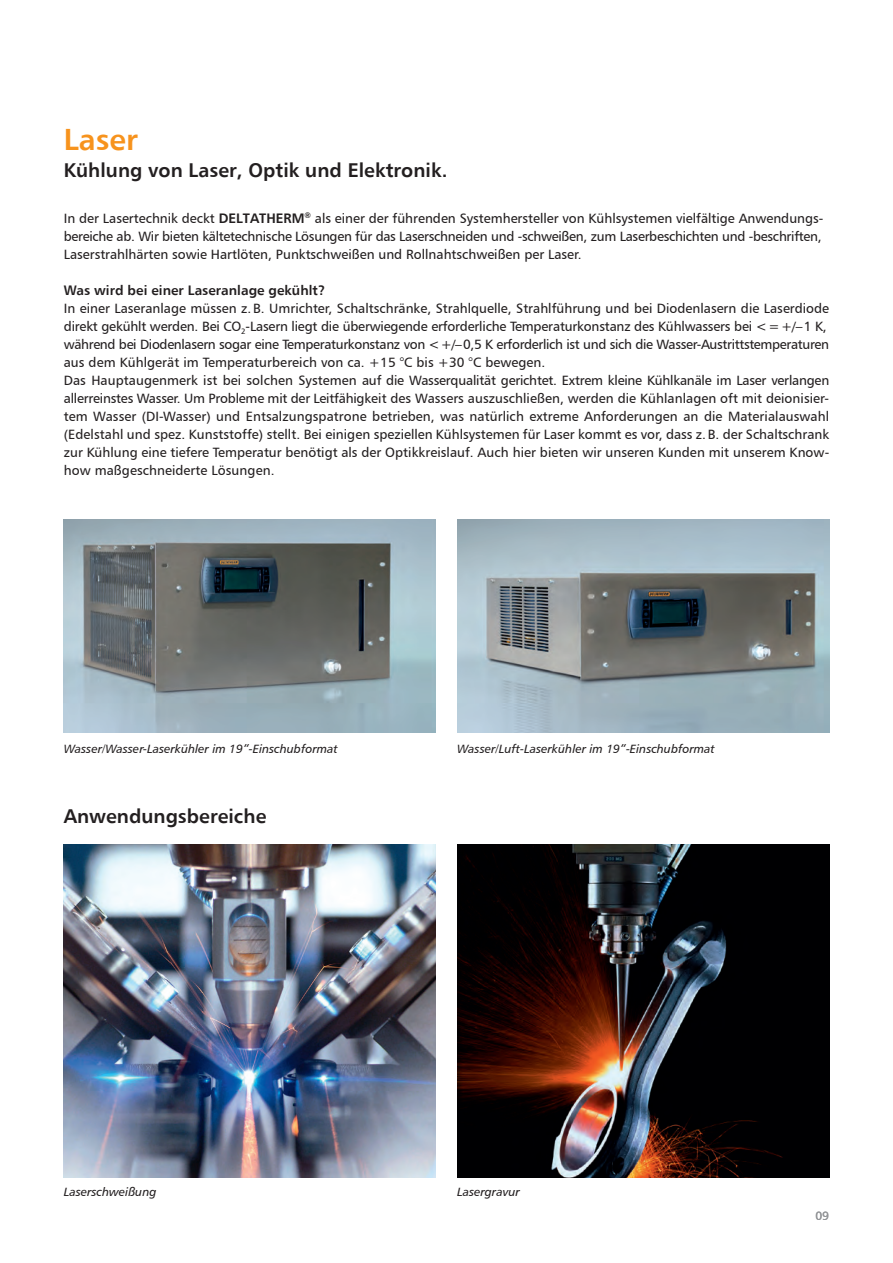
<style>
.page{position:relative;width:893px;height:1263px;background:#fff}
.page>*{position:absolute;margin:0;border:0;box-sizing:border-box;transform-origin:0 0}
.t1{font:30px "Humanist 777 BT Bold B";color:#f7931d}
.t2{font:19.5px "Humanist 777 BT Bold B";color:#231f20}
.t3{font:13.5px/18px "Humanist 777 BT Roman B";color:#231f20}
.t4{font:13.5px "Humanist 777 BT Bold B";color:#231f20}
.t5{font:12px "Humanist 777 BT Italic B";color:#231f20}
.t6{font:12px "Humanist 777 BT Roman B";color:#939598}
.s1{font-family:"Humanist 777 BT Bold B"}
</style>
<div class="page">
<img style="left:64px;top:520px;width:372px;height:212px">
<img style="left:457px;top:520px;width:372px;height:212px">
<img style="left:64px;top:844px;width:372px;height:334px">
<img style="left:457px;top:844px;width:372px;height:334px">
<h1 class="t1" style="left:64px;top:121px;width:76px">Laser</h1>
<h2 class="t2" style="left:64px;top:158px;width:385px">Kühlung von Laser, Optik und Elektronik.</h2>
<p class="t3" style="left:64px;top:209px;width:761px">In der Lasertechnik deckt <span class="s1">DELTATHERM</span><sup>®</sup> als einer der führenden Systemhersteller von Kühlsystemen vielfältige Anwendungs&shy;bereiche ab. Wir bieten kältetechnische Lösungen für das Laserschneiden und -schweißen, zum Laserbeschichten und -beschriften,<br>Laserstrahlhärten sowie Hartlöten, Punktschweißen und Rollnahtschweißen per Laser.</p>
<p class="t4" style="left:64px;top:282px;width:263px">Was wird bei einer Laseranlage gekühlt?</p>
<p class="t3" style="left:64px;top:299px;width:767px">In einer Laseranlage müssen z.B. Umrichter, Schaltschränke, Strahlquelle, Strahlführung und bei Diodenlasern die Laserdiode direkt gekühlt werden. Bei CO<sub>2</sub>-Lasern liegt die überwiegende erforderliche Temperaturkonstanz des Kühlwassers bei &lt;=+/–1 K, während bei Diodenlasern sogar eine Temperaturkonstanz von &lt;+/–0,5 K erforderlich ist und sich die Wasser-Austrittstemperaturen aus dem Kühlgerät im Temperaturbereich von ca. +15 °C bis +30 °C bewegen.<br>Das Hauptaugenmerk ist bei solchen Systemen auf die Wasserqualität gerichtet. Extrem kleine Kühlkanäle im Laser verlangen allerreinstes Wasser. Um Probleme mit der Leitfähigkeit des Wassers auszuschließen, werden die Kühlanlagen oft mit deionisier&shy;tem Wasser (DI-Wasser) und Entsalzungspatrone betrieben, was natürlich extreme Anforderungen an die Materialauswahl (Edelstahl und spez. Kunststoffe) stellt. Bei einigen speziellen Kühlsystemen für Laser kommt es vor, dass z.B. der Schaltschrank zur Kühlung eine tiefere Temperatur benötigt als der Optikkreislauf. Auch hier bieten wir unseren Kunden mit unserem Know&shy;how maßgeschneiderte Lösungen.</p>
<p class="t5" style="left:64px;top:742px;width:276px">Wasser/Wasser-Laserkühler im 19“-Einschubformat</p>
<p class="t5" style="left:457px;top:742px;width:259px">Wasser/Luft-Laserkühler im 19“-Einschubformat</p>
<h2 class="t2" style="left:64px;top:804px;width:204px">Anwendungsbereiche</h2>
<p class="t5" style="left:64px;top:1184px;width:94px">Laserschweißung</p>
<p class="t5" style="left:457px;top:1184px;width:64px">Lasergravur</p>
<p class="t6" style="left:815px;top:1209px;width:15px">09</p>
</div>
